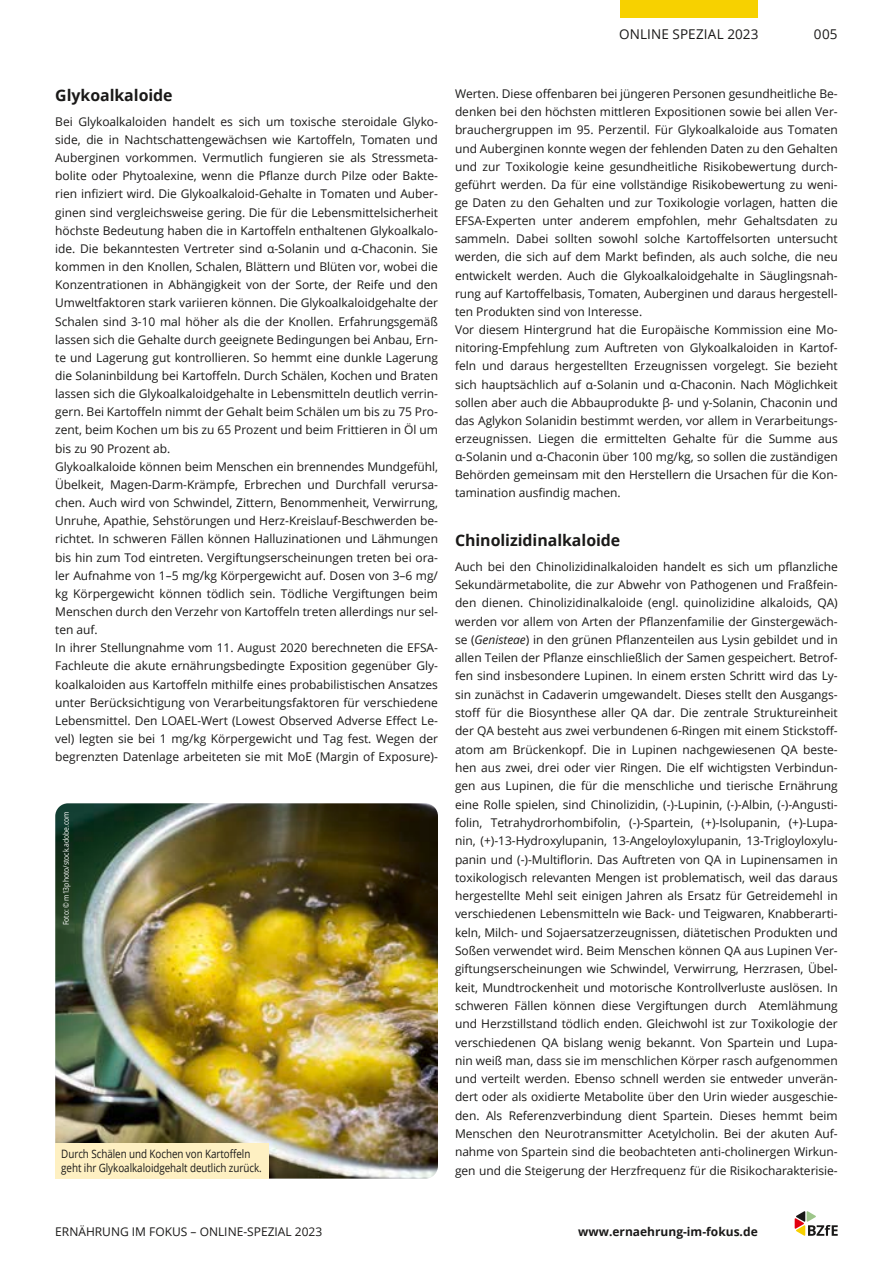
<style>
.page{position:relative;width:893px;height:1263px;background:#fff}
.page>*{position:absolute;margin:0;border:0;box-sizing:border-box;transform-origin:0 0}
.t1{font:700 15.9px "Open Sans";letter-spacing:-.005em;color:#1a1918}
.t2{font:13.5px "Open Sans";letter-spacing:.01em;color:#1a1918}
.t3{font:12px/18.1px "Open Sans";letter-spacing:-.005em;color:#1a1918}
.t4{font:700 12px "Open Sans";color:#1a1918}
.t5{font:11.55px/13.8px "Open Sans";letter-spacing:-.005em;color:#1a1918;scale:.85 1}
.t6{font:7.8px "Open Sans";letter-spacing:-.005em;color:#fff;scale:.87 1}
.s1{font-style:italic}
</style>
<div class="page">
<div style="left:621px;top:0;width:137px;height:18px;background:#f7d100"></div>
<svg style="left:795px;top:1211px;width:43px;height:25px"></svg>
<img style="left:55px;top:803px;width:383px;height:375px">
<div style="left:55px;top:1143px;width:213px;height:35px;background:#fef0c2"></div>
<p class="t2" style="left:619px;top:25px;width:141px">ONLINE SPEZIAL 2023</p>
<p class="t2" style="left:814px;top:25px;width:25px">005</p>
<h1 class="t1" style="left:55px;top:84px;width:119px">Glykoalkaloide</h1>
<p class="t3" style="left:55px;top:112px;width:384px">Bei Glykoalkaloiden handelt es sich um toxische steroidale Glyko&shy;side, die in Nachtschattengewächsen wie Kartoffeln, Tomaten und Auberginen vorkommen. Vermutlich fungieren sie als Stressmeta&shy;bolite oder Phytoalexine, wenn die Pflanze durch Pilze oder Bakte&shy;rien infiziert wird. Die Glykoalkaloid-Gehalte in Tomaten und Auber&shy;ginen sind vergleichsweise gering. Die für die Lebensmittelsicherheit höchste Bedeutung haben die in Kartoffeln enthaltenen Glykoalkalo&shy;ide. Die bekanntesten Vertreter sind α-Solanin und α-Chaconin. Sie kommen in den Knollen, Schalen, Blättern und Blüten vor, wobei die Konzentrationen in Abhängigkeit von der Sorte, der Reife und den Umweltfaktoren stark variieren können. Die Glykoalkaloidgehalte der Schalen sind 3-10 mal höher als die der Knollen. Erfahrungsgemäß lassen sich die Gehalte durch geeignete Bedingungen bei Anbau, Ern&shy;te und Lagerung gut kontrollieren. So hemmt eine dunkle Lagerung die Solaninbildung bei Kartoffeln. Durch Schälen, Kochen und Braten lassen sich die Glykoalkaloidgehalte in Lebensmitteln deutlich verrin&shy;gern. Bei Kartoffeln nimmt der Gehalt beim Schälen um bis zu 75 Pro&shy;zent, beim Kochen um bis zu 65 Prozent und beim Frittieren in Öl um bis zu 90 Prozent ab.<br>Glykoalkaloide können beim Menschen ein brennendes Mundgefühl, Übelkeit, Magen-Darm-Krämpfe, Erbrechen und Durchfall verursa&shy;chen. Auch wird von Schwindel, Zittern, Benommenheit, Verwirrung, Unruhe, Apathie, Sehstörungen und Herz-Kreislauf-Beschwerden be&shy;richtet. In schweren Fällen können Halluzinationen und Lähmungen bis hin zum Tod eintreten. Vergiftungserscheinungen treten bei ora&shy;ler Aufnahme von 1–5 mg/kg Körpergewicht auf. Dosen von 3–6 mg/ kg Körpergewicht können tödlich sein. Tödliche Vergiftungen beim Menschen durch den Verzehr von Kartoffeln treten allerdings nur sel&shy;ten auf.<br>In ihrer Stellungnahme vom 11. August 2020 berechneten die EFSA-Fachleute die akute ernährungsbedingte Exposition gegenüber Gly&shy;koalkaloiden aus Kartoffeln mithilfe eines probabilistischen Ansatzes unter Berücksichtigung von Verarbeitungsfaktoren für verschiedene Lebensmittel. Den LOAEL-Wert (Lowest Observed Adverse Effect Le&shy;vel) legten sie bei 1 mg/kg Körpergewicht und Tag fest. Wegen der begrenzten Datenlage arbeiteten sie mit MoE (Margin of Exposure)-</p>
<p class="t6" style="left:61px;top:925px;width:132px;rotate:-90deg">Foto: © m13photo/stock.adobe.com</p>
<p class="t5" style="left:61px;top:1146px;width:237px">Durch Schälen und Kochen von Kartoffeln geht ihr Glykoalkaloidgehalt deutlich zurück.</p>
<p class="t3" style="left:455px;top:84px;width:384px">Werten. Diese offenbaren bei jüngeren Personen gesundheitliche Be&shy;denken bei den höchsten mittleren Expositionen sowie bei allen Ver&shy;brauchergruppen im 95. Perzentil. Für Glykoalkaloide aus Tomaten und Auberginen konnte wegen der fehlenden Daten zu den Gehalten und zur Toxikologie keine gesundheitliche Risikobewertung durch&shy;geführt werden. Da für eine vollständige Risikobewertung zu weni&shy;ge Daten zu den Gehalten und zur Toxikologie vorlagen, hatten die EFSA-Experten unter anderem empfohlen, mehr Gehaltsdaten zu sammeln. Dabei sollten sowohl solche Kartoffelsorten untersucht werden, die sich auf dem Markt befinden, als auch solche, die neu entwickelt werden. Auch die Glykoalkaloidgehalte in Säuglingsnah&shy;rung auf Kartoffelbasis, Tomaten, Auberginen und daraus hergestell&shy;ten Produkten sind von Interesse.<br>Vor diesem Hintergrund hat die Europäische Kommission eine Mo&shy;nitoring-Empfehlung zum Auftreten von Glykoalkaloiden in Kartof&shy;feln und daraus hergestellten Erzeugnissen vorgelegt. Sie bezieht sich hauptsächlich auf α-Solanin und α-Chaconin. Nach Möglichkeit sollen aber auch die Abbauprodukte β- und γ-Solanin, Chaconin und das Aglykon Solanidin bestimmt werden, vor allem in Verarbeitungs&shy;erzeugnissen. Liegen die ermittelten Gehalte für die Summe aus α-Solanin und α-Chaconin über 100 mg/kg, so sollen die zuständigen Behörden gemeinsam mit den Herstellern die Ursachen für die Kon&shy;tamination ausfindig machen.</p>
<h1 class="t1" style="left:455px;top:528px;width:167px">Chinolizidinalkaloide</h1>
<p class="t3" style="left:455px;top:557px;width:384px;text-align:justify">Auch bei den Chinolizidinalkaloiden handelt es sich um pflanzliche Sekundärmetabolite, die zur Abwehr von Pathogenen und Fraßfein&shy;den dienen. Chinolizidinalkaloide (engl. quinolizidine alkaloids, QA) werden vor allem von Arten der Pflanzenfamilie der Ginstergewäch&shy;se (<span class="s1">Genisteae</span>) in den grünen Pflanzenteilen aus Lysin gebildet und in allen Teilen der Pflanze einschließlich der Samen gespeichert. Betrof&shy;fen sind insbesondere Lupinen. In einem ersten Schritt wird das Ly&shy;sin zunächst in Cadaverin umgewandelt. Dieses stellt den Ausgangs&shy;stoff für die Biosynthese aller QA dar. Die zentrale Struktureinheit der QA besteht aus zwei verbundenen 6-Ringen mit einem Stickstoff&shy;atom am Brückenkopf. Die in Lupinen nachgewiesenen QA beste&shy;hen aus zwei, drei oder vier Ringen. Die elf wichtigsten Verbindun&shy;gen aus Lupinen, die für die menschliche und tierische Ernährung eine Rolle spielen, sind Chinolizidin, (-)-Lupinin, (-)-Albin, (-)-Angusti&shy;folin, Tetrahydrorhombifolin, (-)-Spartein, (+)-Isolupanin, (+)-Lupa&shy;nin, (+)-13-Hydroxylupanin, 13-Angeloyloxylupanin, 13-Trigloyloxylu&shy;panin und (-)-Multiflorin. Das Auftreten von QA in Lupinensamen in toxikologisch relevanten Mengen ist problematisch, weil das daraus hergestellte Mehl seit einigen Jahren als Ersatz für Getreidemehl in verschiedenen Lebensmitteln wie Back- und Teigwaren, Knabberarti&shy;keln, Milch- und Sojaersatzerzeugnissen, diätetischen Produkten und Soßen verwendet wird. Beim Menschen können QA aus Lupinen Ver&shy;giftungserscheinungen wie Schwindel, Verwirrung, Herzrasen, Übel&shy;keit, Mundtrockenheit und motorische Kontrollverluste auslösen. In schweren Fällen können diese Vergiftungen durch Atemlähmung und Herzstillstand tödlich enden. Gleichwohl ist zur Toxikologie der verschiedenen QA bislang wenig bekannt. Von Spartein und Lupa&shy;nin weiß man, dass sie im menschlichen Körper rasch aufgenommen und verteilt werden. Ebenso schnell werden sie entweder unverän&shy;dert oder als oxidierte Metabolite über den Urin wieder ausgeschie&shy;den. Als Referenzverbindung dient Spartein. Dieses hemmt beim Menschen den Neurotransmitter Acetylcholin. Bei der akuten Auf&shy;nahme von Spartein sind die beobachteten anti-cholinergen Wirkun&shy;gen und die Steigerung der Herzfrequenz für die Risikocharakterisie-</p>
<p class="t3" style="left:55px;top:1222px;width:269px">ERNÄHRUNG IM FOKUS – ONLINE-SPEZIAL 2023</p>
<p class="t4" style="left:578px;top:1223px;width:181px">www.ernaehrung-im-fokus.de</p>
</div>
